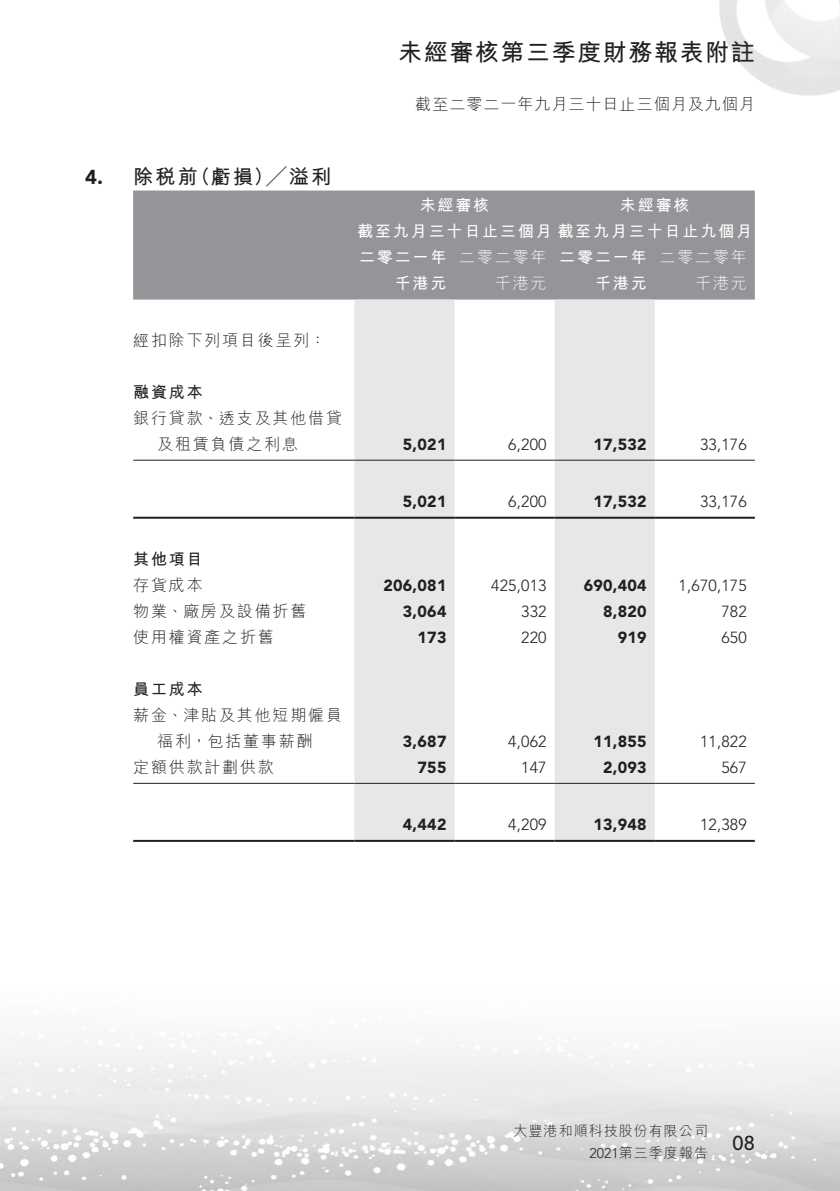
<style>
.page{position:relative;width:840px;height:1191px;background:#fff}
.page>*{position:absolute;margin:0;border:0;box-sizing:border-box;transform-origin:0 0}
.t1{font:700 24px "M Hei HK";letter-spacing:.065em;color:#231f20}
._03_H1{font:700 20px "M Hei HK";letter-spacing:.115em;color:#231f20}
.t2{font:500 20px "Avenir LT Std";color:#231f20}
._03_H1-2{font:900 20px "Avenir LT Std";color:#231f20}
._01_Body_Text{font:300 16px "M Hei HK";letter-spacing:.115em;color:#231f20}
._01_Body_Text-2{font:900 16px "Avenir LT Std";letter-spacing:.015em;color:#231f20}
._01_Body_Text-3{font:300 16px "Avenir LT Std";letter-spacing:.015em;color:#231f20}
._01_Body_Text-4{font:700 16px "M Hei HK";letter-spacing:.115em;color:#fff}
._01_Body_Text-5{font:300 16px "M Hei HK";letter-spacing:.065em;color:#231f20}
._01_Body_Text-6{font:300 16px "M Hei HK";letter-spacing:.115em;color:#fff}
._01_Body_Text-7{font:700 16px "M Hei HK";letter-spacing:.115em;color:#231f20}
.t3{font:300 14px "M Hei HK";letter-spacing:.075em;color:#231f20}
.s1{font-family:"Avenir LT Std"}
</style>
<div class="page">
<img style="left:1px;top:1043px;width:838px;height:148px">
<img style="left:719px;top:0;width:120px;height:96px">
<div style="left:133px;top:190px;width:621px;height:110px;background:#939598"></div>
<svg style="left:354px;top:300px;width:300px;height:540px;fill:#e6e7e9"></svg>
<hr style="left:133px;top:460px;width:221px;height:1px;background:#231f20">
<hr style="left:354px;top:460px;width:100px;height:1px;background:#231f20">
<hr style="left:454px;top:460px;width:100px;height:1px;background:#231f20">
<hr style="left:554px;top:460px;width:100px;height:1px;background:#231f20">
<hr style="left:654px;top:460px;width:100px;height:1px;background:#231f20">
<hr style="left:133px;top:517px;width:221px;height:2px;background:#231f20">
<hr style="left:354px;top:517px;width:100px;height:2px;background:#231f20">
<hr style="left:454px;top:517px;width:100px;height:2px;background:#231f20">
<hr style="left:554px;top:517px;width:100px;height:2px;background:#231f20">
<hr style="left:654px;top:517px;width:100px;height:2px;background:#231f20">
<hr style="left:133px;top:783px;width:221px;height:1px;background:#231f20">
<hr style="left:354px;top:783px;width:100px;height:1px;background:#231f20">
<hr style="left:454px;top:783px;width:100px;height:1px;background:#231f20">
<hr style="left:554px;top:783px;width:100px;height:1px;background:#231f20">
<hr style="left:654px;top:783px;width:100px;height:1px;background:#231f20">
<hr style="left:133px;top:840px;width:221px;height:2px;background:#231f20">
<hr style="left:354px;top:840px;width:100px;height:2px;background:#231f20">
<hr style="left:454px;top:840px;width:100px;height:2px;background:#231f20">
<hr style="left:554px;top:840px;width:100px;height:2px;background:#231f20">
<hr style="left:654px;top:840px;width:100px;height:2px;background:#231f20">
<p class="_03_H1-2" style="left:85px;top:165px;width:20px">4.</p>
<h1 class="t1" style="left:398px;top:35px;width:358px">未經審核第三季度財務報表附註</h1>
<p class="_01_Body_Text-5" style="left:415px;top:96px;width:341px">截至二零二一年九月三十日止三個月及九個月</p>
<p class="_03_H1" style="left:190px;top:162px;width:142px">（虧損）╱溢利</p>
<p class="_03_H1" style="left:133px;top:162px;width:66px">除稅前</p>
<p class="_01_Body_Text" style="left:133px;top:331px;width:194px">經扣除下列項目後呈列：</p>
<p class="_01_Body_Text-7" style="left:133px;top:380px;width:71px">融資成本</p>
<p class="_01_Body_Text" style="left:133px;top:409px;width:210px">銀行貸款、透支及其他借貸</p>
<p class="_01_Body_Text" style="left:157px;top:435px;width:142px">及租賃負債之利息</p>
<p class="_01_Body_Text-4" style="left:419px;top:193px;width:71px">未經審核</p>
<p class="_01_Body_Text-4" style="left:357px;top:219px;width:396px">截至九月三十日止三個月截至九月三十日止九個月</p>
<p class="_01_Body_Text-6" style="left:659px;top:248px;width:89px">二零二零年</p>
<p class="_01_Body_Text-4" style="left:619px;top:193px;width:71px">未經審核</p>
<p class="_01_Body_Text-6" style="left:459px;top:248px;width:89px">二零二零年</p>
<p class="_01_Body_Text-4" style="left:359px;top:245px;width:89px">二零二一年</p>
<p class="_01_Body_Text-4" style="left:559px;top:245px;width:89px">二零二一年</p>
<p class="_01_Body_Text-4" style="left:394px;top:271px;width:53px">千港元</p>
<p class="_01_Body_Text-6" style="left:494px;top:274px;width:53px">千港元</p>
<p class="_01_Body_Text-4" style="left:594px;top:271px;width:53px">千港元</p>
<p class="_01_Body_Text-6" style="left:694px;top:274px;width:53px">千港元</p>
<p class="_01_Body_Text-2" style="left:402px;top:434px;width:45px">5,021</p>
<p class="_01_Body_Text-3" style="left:508px;top:435px;width:40px">6,200</p>
<p class="_01_Body_Text-2" style="left:593px;top:434px;width:55px">17,532</p>
<p class="_01_Body_Text-3" style="left:699px;top:435px;width:48px">33,176</p>
<p class="_01_Body_Text-2" style="left:402px;top:491px;width:45px">5,021</p>
<p class="_01_Body_Text-3" style="left:508px;top:492px;width:40px">6,200</p>
<p class="_01_Body_Text-2" style="left:593px;top:491px;width:55px">17,532</p>
<p class="_01_Body_Text-3" style="left:699px;top:492px;width:48px">33,176</p>
<p class="_01_Body_Text-7" style="left:133px;top:547px;width:71px">其他項目</p>
<p class="_01_Body_Text" style="left:133px;top:576px;width:71px">存貨成本</p>
<p class="_01_Body_Text-2" style="left:383px;top:575px;width:65px">206,081</p>
<p class="_01_Body_Text-3" style="left:491px;top:576px;width:57px">425,013</p>
<p class="_01_Body_Text-2" style="left:583px;top:575px;width:65px">690,404</p>
<p class="_01_Body_Text-3" style="left:678px;top:576px;width:70px">1,670,175</p>
<p class="_01_Body_Text" style="left:133px;top:602px;width:175px">物業、廠房及設備折舊</p>
<p class="_01_Body_Text-2" style="left:402px;top:601px;width:45px">3,064</p>
<p class="_01_Body_Text-3" style="left:521px;top:602px;width:27px">332</p>
<p class="_01_Body_Text-2" style="left:602px;top:601px;width:45px">8,820</p>
<p class="_01_Body_Text-3" style="left:721px;top:602px;width:27px">782</p>
<p class="_01_Body_Text" style="left:133px;top:628px;width:142px">使用權資產之折舊</p>
<p class="_01_Body_Text-7" style="left:133px;top:677px;width:71px">員工成本</p>
<p class="_01_Body_Text" style="left:133px;top:706px;width:210px">薪金、津貼及其他短期僱員</p>
<p class="_01_Body_Text-2" style="left:417px;top:627px;width:30px">173</p>
<p class="_01_Body_Text-3" style="left:521px;top:628px;width:27px">220</p>
<p class="_01_Body_Text-2" style="left:617px;top:627px;width:30px">919</p>
<p class="_01_Body_Text-3" style="left:721px;top:628px;width:27px">650</p>
<p class="_01_Body_Text" style="left:157px;top:732px;width:157px">福利，包括董事薪酬</p>
<p class="_01_Body_Text-2" style="left:402px;top:731px;width:45px">3,687</p>
<p class="_01_Body_Text-3" style="left:508px;top:732px;width:40px">4,062</p>
<p class="_01_Body_Text-2" style="left:593px;top:731px;width:55px">11,855</p>
<p class="_01_Body_Text-3" style="left:699px;top:732px;width:48px">11,822</p>
<p class="_01_Body_Text" style="left:133px;top:758px;width:142px">定額供款計劃供款</p>
<p class="_01_Body_Text-2" style="left:417px;top:757px;width:30px">755</p>
<p class="_01_Body_Text-3" style="left:521px;top:758px;width:27px">147</p>
<p class="_01_Body_Text-2" style="left:602px;top:757px;width:45px">2,093</p>
<p class="_01_Body_Text-3" style="left:721px;top:758px;width:27px">567</p>
<p class="_01_Body_Text-2" style="left:402px;top:814px;width:45px">4,442</p>
<p class="_01_Body_Text-3" style="left:508px;top:815px;width:40px">4,209</p>
<p class="_01_Body_Text-2" style="left:593px;top:814px;width:55px">13,948</p>
<p class="_01_Body_Text-3" style="left:699px;top:815px;width:48px">12,389</p>
<p class="t3" style="left:513px;top:1123px;width:196px">大豐港和順科技股份有限公司</p>
<p class="t3" style="left:589px;top:1145px;width:120px"><span class="s1">2021</span>第三季度報告</p>
<p class="t2" style="left:732px;top:1131px;width:24px">08</p>
</div>
